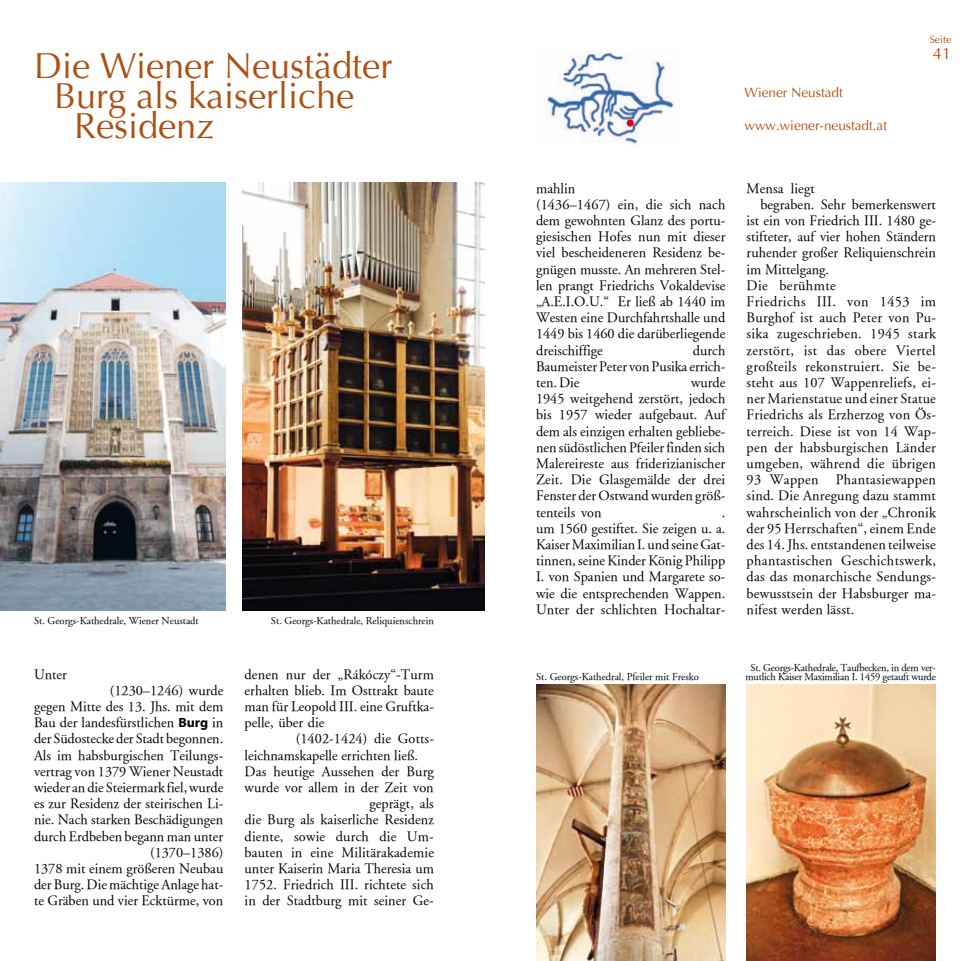
<style>
.page{position:relative;width:970px;height:961px;background:#fff}
.page>*{position:absolute;margin:0;border:0;box-sizing:border-box;transform-origin:0 0}
.t1{font:36px "Optima";color:#ae5012}
.t2{font:16.5px "Optima";color:#ae5012}
.t3{font:14.25px/16.2px "Adobe Garamond";letter-spacing:.005em;color:#000;text-align:justify}
.t4{font:14.25px "Adobe Garamond";letter-spacing:.025em;color:#000}
.t5{font:14.25px "Adobe Garamond";letter-spacing:.03em;color:#000}
.t6{font:13.5px "Optima";color:#ae5012}
.t7{font:10.5px "Adobe Garamond";color:#000}
.t8{font:10.5px/9.6px "Adobe Garamond";letter-spacing:-.02em;color:#000;text-align:center}
.t9{font:10.5px "Optima";color:#ae5012}
.s1{font-family:"Myriad Web Pro";font-weight:700;font-size:13.5px}
</style>
<div class="page">
<img style="left:546px;top:51px;width:129px;height:94px">
<img style="left:0;top:183px;width:225px;height:427px">
<img style="left:242px;top:183px;width:243px;height:427px">
<img style="left:536px;top:685px;width:189px;height:276px">
<img style="left:746px;top:685px;width:189px;height:276px">
<div style="left:626px;top:119px;width:7px;height:8px;background:#e2001a;border-radius:50%"></div>
<h1 class="t1" style="left:34px;top:43px;width:360px">Die Wiener Neustädter</h1>
<h1 class="t1" style="left:54px;top:73px;width:302px">Burg als kaiserliche</h1>
<h1 class="t1" style="left:74px;top:103px;width:142px">Residenz</h1>
<p class="t7" style="left:34px;top:615px;width:166px">St. Georgs-Kathedrale, Wiener Neustadt</p>
<p class="t3" style="left:34px;top:666px;width:34px">Unter</p>
<p class="t3" style="left:34px;top:682px;width:191px;text-align:right">(1230–1246) wurde<br>gegen Mitte des 13. Jhs. mit dem<br>Bau der landesfürstlichen <span class="s1">Burg</span> in der Südostecke der Stadt begonnen.<br>Als im habsburgischen Teilungs&shy;vertrag von 1379 Wiener Neustadt wieder an die Steiermark fiel, wurde es zur Residenz der steirischen Li&shy;nie. Nach starken Beschädigungen durch Erdbeben begann man unter (1370–1386)<br>1378 mit einem größeren Neubau der Burg. Die mächtige Anlage hat&shy;te Gräben und vier Ecktürme, von</p>
<p class="t7" style="left:271px;top:615px;width:164px">St. Georgs-Kathedrale, Reliquienschrein</p>
<p class="t3" style="left:244px;top:666px;width:191px">denen nur der „Rákóczy“-Turm erhalten blieb. Im Osttrakt baute man für Leopold III. eine Gruftka&shy;pelle, über die</p>
<p class="t3" style="left:296px;top:731px;width:140px">(1402-1424) die Gotts-</p>
<p class="t3" style="left:244px;top:747px;width:175px">leichnamskapelle errichten ließ.</p>
<p class="t3" style="left:244px;top:763px;width:191px">Das heutige Aussehen der Burg</p>
<p class="t3" style="left:244px;top:780px;width:191px">wurde vor allem in der Zeit von</p>
<p class="t3" style="left:369px;top:796px;width:66px">geprägt, als</p>
<p class="t3" style="left:244px;top:812px;width:191px">die Burg als kaiserliche Residenz</p>
<p class="t3" style="left:244px;top:828px;width:191px">diente, sowie durch die Um-</p>
<p class="t3" style="left:244px;top:844px;width:191px">bauten in eine Militärakademie</p>
<p class="t3" style="left:244px;top:861px;width:191px">unter Kaiserin Maria Theresia um</p>
<p class="t3" style="left:244px;top:877px;width:191px">1752. Friedrich III. richtete sich</p>
<p class="t3" style="left:244px;top:893px;width:191px">in der Stadtburg mit seiner Ge-</p>
<p class="t6" style="left:744px;top:84px;width:100px">Wiener Neustadt</p>
<p class="t6" style="left:744px;top:116px;width:144px">www.wiener-neustadt.at</p>
<p class="t9" style="left:929px;top:33px;width:23px">Seite</p>
<p class="t2" style="left:932px;top:43px;width:20px">41</p>
<p class="t3" style="left:536px;top:180px;width:191px;text-align:left">mahlin<br>(1436–1467) ein, die sich nach dem gewohnten Glanz des portu&shy;giesischen Hofes nun mit dieser viel bescheideneren Residenz be&shy;gnügen musste. An mehreren Stel&shy;len prangt Friedrichs Vokaldevise „A.E.I.O.U.“ Er ließ ab 1440 im<br>Westen eine Durchfahrtshalle und<br>1449 bis 1460 die darüberliegende dreischiffige</p>
<p class="t3" style="left:536px;top:342px;width:191px;text-indent:157px">durch Baumeister Peter von Pusika errich&shy;ten. Die</p>
<p class="t3" style="left:536px;top:375px;width:191px;text-indent:155px">wurde 1945 weitgehend zerstört, jedoch bis 1957 wieder aufgebaut. Auf dem als einzigen erhalten gebliebe&shy;nen südöstlichen Pfeiler finden sich Malereireste aus friderizianischer Zeit. Die Glasgemälde der drei Fenster der Ostwand wurden größ&shy;tenteils von</p>
<p class="t3" style="left:536px;top:504px;width:191px;text-indent:186px">. um 1560 gestiftet. Sie zeigen u. a.<br>Kaiser Maximilian I. und seine Gat&shy;tinnen, seine Kinder König Philipp I. von Spanien und Margarete so&shy;wie die entsprechenden Wappen.<br>Unter der schlichten Hochaltar-</p>
<p class="t3" style="left:746px;top:180px;width:70px">Mensa liegt</p>
<p class="t3" style="left:760px;top:196px;width:177px">begraben. Sehr bemerkenswert</p>
<p class="t3" style="left:746px;top:213px;width:191px">ist ein von Friedrich III. 1480 ge-</p>
<p class="t3" style="left:746px;top:229px;width:191px">stifteter, auf vier hohen Ständern</p>
<p class="t3" style="left:746px;top:245px;width:191px">ruhender großer Reliquienschrein</p>
<p class="t3" style="left:746px;top:261px;width:84px">im Mittelgang.</p>
<p class="t5" style="left:746px;top:278px;width:91px">Die berühmte</p>
<p class="t5" style="left:746px;top:294px;width:191px">Friedrichs III. von 1453 im</p>
<p class="t3" style="left:746px;top:310px;width:191px">Burghof ist auch Peter von Pu-</p>
<p class="t4" style="left:746px;top:326px;width:191px">sika zugeschrieben. 1945 stark</p>
<p class="t4" style="left:746px;top:342px;width:191px">zerstört, ist das obere Viertel</p>
<p class="t4" style="left:746px;top:359px;width:191px">großteils rekonstruiert. Sie be-</p>
<p class="t3" style="left:746px;top:375px;width:191px">steht aus 107 Wappenreliefs, ei-</p>
<p class="t3" style="left:746px;top:391px;width:191px">ner Marienstatue und einer Statue</p>
<p class="t3" style="left:746px;top:407px;width:191px">Friedrichs als Erzherzog von Ös-</p>
<p class="t3" style="left:746px;top:423px;width:191px">terreich. Diese ist von 14 Wap-</p>
<p class="t3" style="left:746px;top:440px;width:191px">pen der habsburgischen Länder</p>
<p class="t3" style="left:746px;top:456px;width:191px">umgeben, während die übrigen</p>
<p class="t4" style="left:746px;top:472px;width:191px">93 Wappen Phantasiewappen</p>
<p class="t3" style="left:746px;top:488px;width:191px">sind. Die Anregung dazu stammt</p>
<p class="t3" style="left:746px;top:504px;width:191px">wahrscheinlich von der „Chronik</p>
<p class="t3" style="left:746px;top:521px;width:191px">der 95 Herrschaften“, einem Ende</p>
<p class="t3" style="left:746px;top:537px;width:190px">des 14. Jhs. entstandenen teilweise</p>
<p class="t4" style="left:746px;top:553px;width:191px">phantastischen Geschichtswerk,</p>
<p class="t3" style="left:746px;top:569px;width:191px">das das monarchische Sendungs-</p>
<p class="t3" style="left:746px;top:585px;width:191px">bewusstsein der Habsburger ma-</p>
<p class="t3" style="left:746px;top:602px;width:109px">nifest werden lässt.</p>
<p class="t7" style="left:536px;top:671px;width:164px">St. Georgs-Kathedral, Pfeiler mit Fresko</p>
<p class="t8" style="left:745px;top:663px;width:192px">St. Georgs-Kathedrale, Taufbecken, in dem ver&shy;mutlich Kaiser Maximilian I. 1459 getauft wurde</p>
</div>
